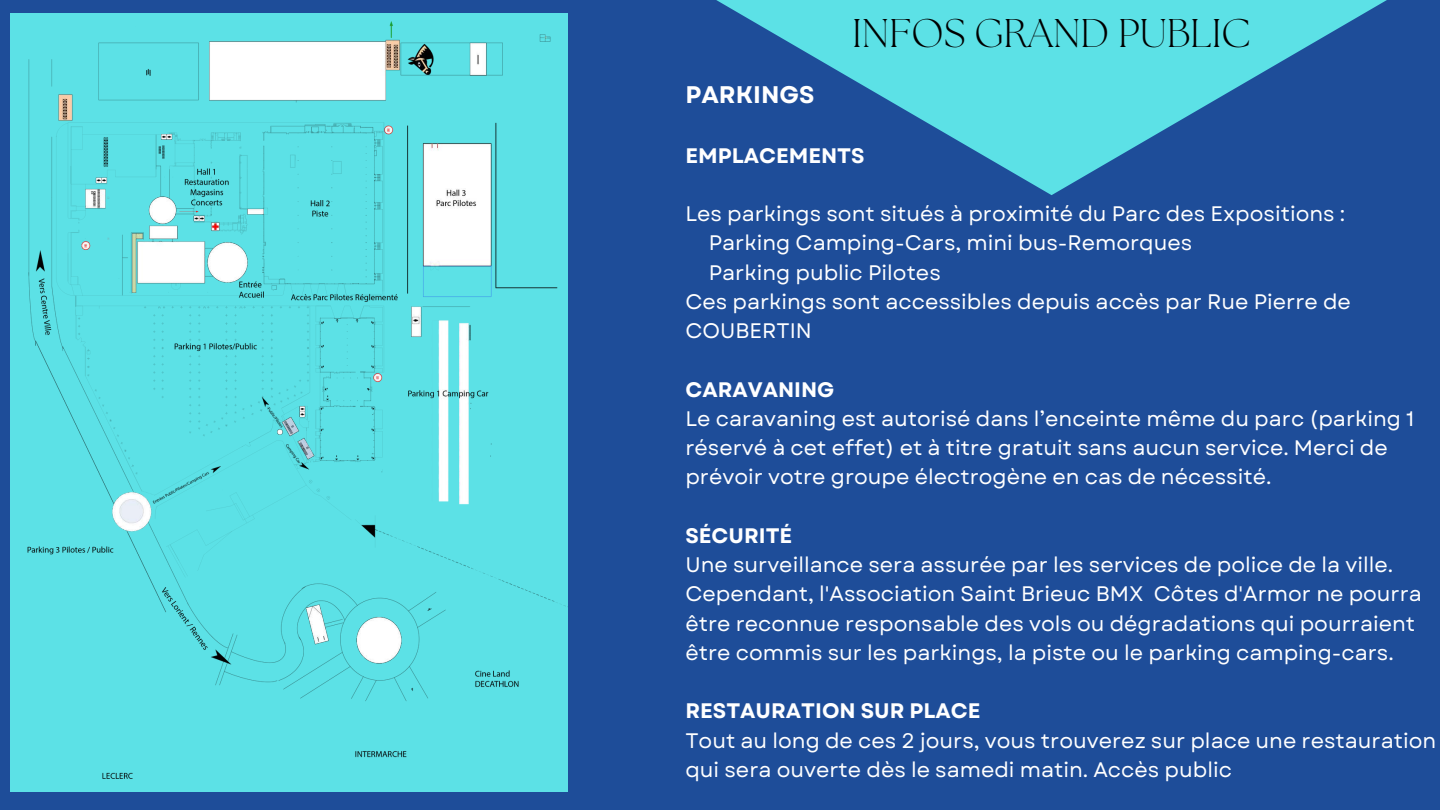
<style>
.page{position:relative;width:1440px;height:810px;background:#1e4d99}
.page>*{position:absolute;margin:0;border:0;box-sizing:border-box;transform-origin:0 0}
.t1{font:300 40px "The Seasons";color:#000}
.t2{font:700 24px "Garet";color:#fff}
.t3{font:21px/29.2px "Garet";color:#fff}
.t4{font:700 21px "Garet";color:#fff}
</style>
<div class="page">
<svg style="left:716px;top:0;width:671px;height:195px"></svg>
<div style="left:11px;top:13px;width:557px;height:778px;background:#5ce1e6"></div>
<img style="left:27px;top:22px;width:541px;height:757px">
<p class="t2" style="left:685px;top:78px;width:131px">PARKINGS</p>
<h1 class="t1" style="left:852px;top:15px;width:400px">INFOS GRAND PUBLIC</h1>
<p class="t4" style="left:685px;top:140px;width:181px">EMPLACEMENTS</p>
<p class="t3" style="left:685px;top:199px;width:661px">Les parkings sont situés à proximité du Parc des Expositions :</p>
<p class="t3" style="left:709px;top:229px;width:485px">Parking Camping-Cars, mini bus-Remorques</p>
<p class="t3" style="left:709px;top:258px;width:233px">Parking public Pilotes</p>
<p class="t3" style="left:685px;top:287px;width:667px">Ces parkings sont accessibles depuis accès par Rue Pierre de</p>
<p class="t3" style="left:685px;top:316px;width:128px">COUBERTIN</p>
<p class="t4" style="left:685px;top:374px;width:151px">CARAVANING</p>
<p class="t3" style="left:685px;top:404px;width:730px">Le caravaning est autorisé dans l’enceinte même du parc (parking 1 réservé à cet effet) et à titre gratuit sans aucun service. Merci de prévoir votre groupe électrogène en cas de nécessité.</p>
<p class="t4" style="left:685px;top:520px;width:108px">SÉCURITÉ</p>
<p class="t3" style="left:685px;top:550px;width:738px">Une surveillance sera assurée par les services de police de la ville.<br>Cependant, l'Association Saint Brieuc BMX Côtes d'Armor ne pourra être reconnue responsable des vols ou dégradations qui pourraient être commis sur les parkings, la piste ou le parking camping-cars.</p>
<p class="t4" style="left:685px;top:696px;width:297px">RESTAURATION SUR PLACE</p>
<p class="t3" style="left:685px;top:726px;width:752px">Tout au long de ces 2 jours, vous trouverez sur place une restauration qui sera ouverte dès le samedi matin. Accès public</p>
</div>
